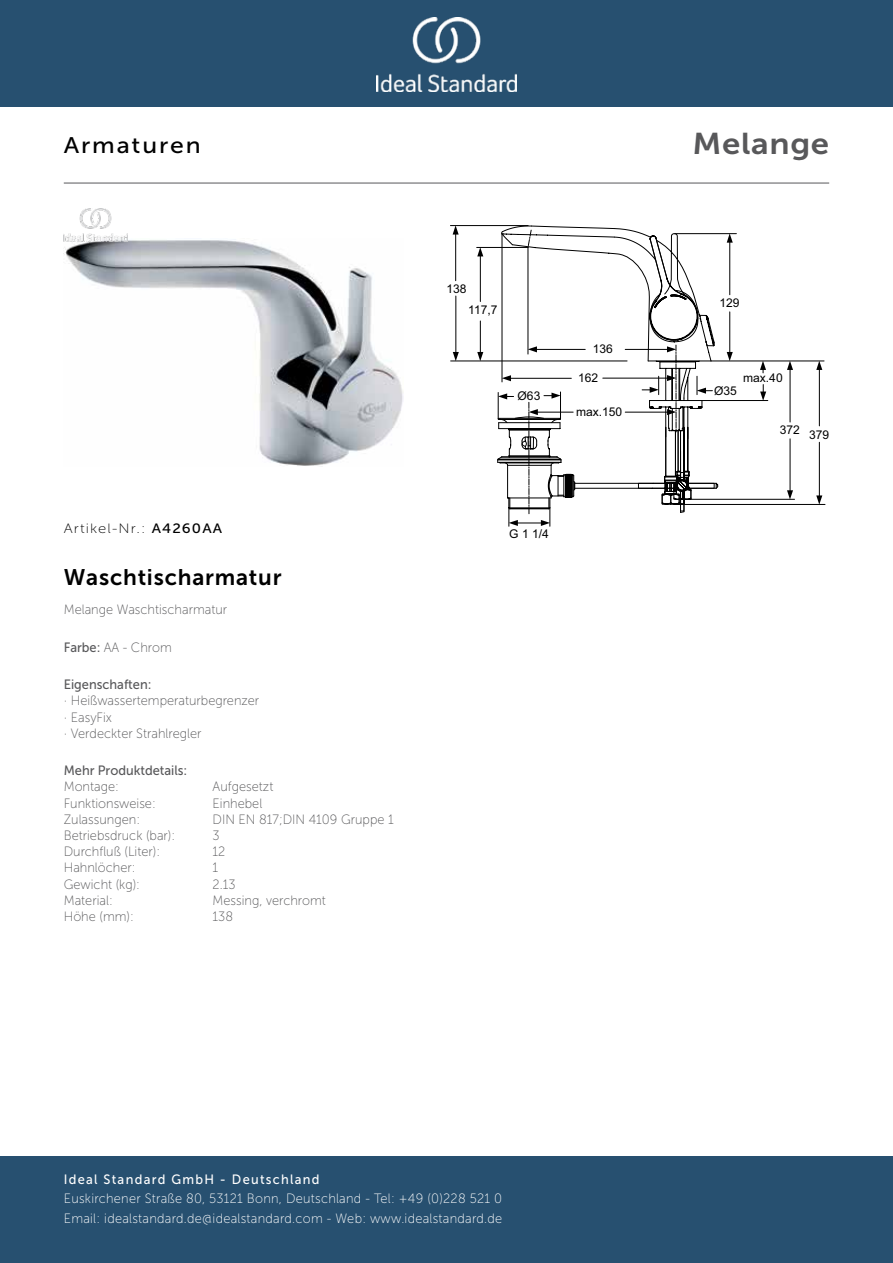
<style>
.page{position:relative;width:893px;height:1263px;background:#fff}
.page>*{position:absolute;margin:0;border:0;box-sizing:border-box;transform-origin:0 0}
._001_Produkttyp{font:30px "Museo Sans 700";letter-spacing:.02em;color:#58585a;scale:1.1 1}
.t1{font:22.5px "Museo Sans 700";letter-spacing:.035em;color:#000}
.t2{font:22.5px "Museo Sans 500";letter-spacing:.075em;color:#000;scale:1.1 1}
.t3{font:13.5px/19.5px "Museo Sans 100";letter-spacing:.02em;color:#fff;scale:.95 1}
.Features{font:13.5px/16.2px "Museo Sans 100";color:#58585a;scale:.95 1}
.Accreditations{font:13.5px "Museo Sans 100";color:#58585a;scale:.95 1}
.t4{font:13.5px "Museo Sans 500";letter-spacing:.1em;color:#fff;scale:.95 1}
.Material{font:13.5px "Museo Sans 100";color:#58585a;scale:.95 1}
.Marketing_Descriptio{font:13.5px "Museo Sans 100";color:#58585a;scale:.95 1}
.Operation_Type{font:13.5px "Museo Sans 100";color:#58585a;scale:.95 1}
.Operation_Pressure{font:13.5px "Museo Sans 100";color:#58585a;scale:.95 1}
.t5{font:13.5px "Museo Sans 100";letter-spacing:.075em;color:#000;scale:1.1 1}
.t6{font:13.5px "Museo Sans 500";color:#58585a;scale:.95 1}
.Flow_Rate__litre{font:13.5px "Museo Sans 100";color:#58585a;scale:.95 1}
.Mounting{font:13.5px "Museo Sans 100";color:#58585a;scale:.95 1}
.Net_Weight__kg{font:13.5px "Museo Sans 100";color:#58585a;scale:.95 1}
.Colour{font:13.5px "Museo Sans 100";color:#58585a;scale:.95 1}
.Tap_Holes{font:13.5px "Museo Sans 100";color:#58585a;scale:.95 1}
.Height__mm{font:13.5px "Museo Sans 100";color:#58585a;scale:.95 1}
.t7{font:12px "Arial";color:#000}
.s1{font-family:"Museo Sans 500"}
</style>
<div class="page">
<div style="left:0;top:1157px;width:893px;height:106px;background:#275070"></div>
<div style="left:0;top:0;width:893px;height:107px;background:#275070"></div>
<img style="left:376px;top:18px;width:141px;height:73px">
<hr style="left:64px;top:183px;width:765px;height:1px;background:#58585a">
<img style="left:64px;top:239px;width:339px;height:227px">
<svg style="left:727px;top:234px;width:6px;height:9px"></svg>
<hr style="left:729px;top:238px;width:1px;height:57px;background:#000">
<svg style="left:727px;top:352px;width:6px;height:9px"></svg>
<hr style="left:729px;top:312px;width:1px;height:44px;background:#000">
<svg style="left:477px;top:248px;width:6px;height:8px"></svg>
<hr style="left:480px;top:252px;width:1px;height:49px;background:#000">
<svg style="left:760px;top:362px;width:6px;height:11px"></svg>
<svg style="left:477px;top:352px;width:6px;height:9px"></svg>
<hr style="left:480px;top:321px;width:1px;height:35px;background:#000">
<svg style="left:760px;top:384px;width:6px;height:16px"></svg>
<svg style="left:453px;top:226px;width:6px;height:9px"></svg>
<hr style="left:455px;top:230px;width:1px;height:51px;background:#000">
<svg style="left:453px;top:352px;width:6px;height:9px"></svg>
<hr style="left:456px;top:296px;width:1px;height:60px;background:#000">
<svg style="left:816px;top:362px;width:6px;height:8px"></svg>
<hr style="left:819px;top:365px;width:1px;height:61px;background:#000">
<svg style="left:816px;top:495px;width:6px;height:9px"></svg>
<hr style="left:819px;top:442px;width:1px;height:58px;background:#000">
<svg style="left:787px;top:362px;width:6px;height:8px"></svg>
<hr style="left:790px;top:365px;width:1px;height:57px;background:#000">
<svg style="left:787px;top:490px;width:6px;height:9px"></svg>
<hr style="left:790px;top:439px;width:1px;height:56px;background:#000">
<hr style="left:675px;top:233px;width:61px;height:1px;background:#000">
<hr style="left:450px;top:225px;width:78px;height:1px;background:#000">
<hr style="left:477px;top:247px;width:51px;height:1px;background:#000">
<hr style="left:451px;top:361px;width:176px;height:1px;background:#000">
<hr style="left:711px;top:361px;width:113px;height:1px;background:#000">
<hr style="left:702px;top:400px;width:66px;height:1px;background:#000">
<hr style="left:677px;top:504px;width:148px;height:1px;background:#000">
<hr style="left:691px;top:499px;width:103px;height:1px;background:#000">
<svg style="left:497px;top:225px;width:215px;height:302px"></svg>
<img style="left:64px;top:208px;width:64px;height:34px">
<p class="t2" style="left:64px;top:133px;width:126px">Armaturen</p>
<p class="_001_Produkttyp" style="left:692px;top:127px;width:126px">Melange</p>
<p class="t5" style="left:64px;top:521px;width:145px">Artikel-Nr.: <span class="s1">A4260AA</span></p>
<p class="t1" style="left:64px;top:565px;width:219px">Waschtischarmatur</p>
<p class="Marketing_Descriptio" style="left:64px;top:602px;width:174px">Melange Waschtischarmatur</p>
<p class="Colour" style="left:64px;top:640px;width:115px"><span class="s1">Farbe:</span> AA - Chrom</p>
<p class="Features" style="left:64px;top:676px;width:207px"><span class="s1">Eigenschaften:<br></span>· Heißwassertemperaturbegrenzer · EasyFix<br>· Verdeckter Strahlregler</p>
<p class="t6" style="left:64px;top:763px;width:132px">Mehr Produktdetails:</p>
<p class="Mounting" style="left:64px;top:779px;width:60px">Montage:</p>
<p class="Mounting" style="left:213px;top:779px;width:65px">Aufgesetzt</p>
<p class="Operation_Type" style="left:64px;top:796px;width:98px">Funktionsweise:</p>
<p class="Operation_Type" style="left:213px;top:796px;width:54px">Einhebel</p>
<p class="Accreditations" style="left:64px;top:812px;width:82px">Zulassungen:</p>
<p class="Accreditations" style="left:213px;top:812px;width:192px">DIN EN 817;DIN 4109 Gruppe 1</p>
<p class="Operation_Pressure" style="left:64px;top:828px;width:119px">Betriebsdruck (bar):</p>
<p class="Operation_Pressure" style="left:213px;top:828px;width:9px">3</p>
<p class="Flow_Rate__litre" style="left:64px;top:844px;width:103px">Durchfluß (Liter):</p>
<p class="Flow_Rate__litre" style="left:213px;top:844px;width:15px">12</p>
<p class="Tap_Holes" style="left:64px;top:860px;width:77px">Hahnlöcher:</p>
<p class="Tap_Holes" style="left:213px;top:860px;width:7px">1</p>
<p class="Net_Weight__kg" style="left:64px;top:877px;width:82px">Gewicht (kg):</p>
<p class="Net_Weight__kg" style="left:213px;top:877px;width:26px">2.13</p>
<p class="Material" style="left:64px;top:893px;width:53px">Material:</p>
<p class="Material" style="left:213px;top:893px;width:121px">Messing, verchromt</p>
<p class="Height__mm" style="left:64px;top:909px;width:75px">Höhe (mm):</p>
<p class="Height__mm" style="left:213px;top:909px;width:23px">138</p>
<p class="t7" style="left:446px;top:281px;width:22px">138</p>
<p class="t7" style="left:468px;top:302px;width:31px">117,7</p>
<p class="t7" style="left:518px;top:388px;width:24px">Ø63</p>
<p class="t7" style="left:593px;top:341px;width:22px">136</p>
<p class="t7" style="left:578px;top:370px;width:22px">162</p>
<p class="t7" style="left:576px;top:403px;width:48px">max.150</p>
<p class="t7" style="left:509px;top:525px;width:41px">G 1 1/4</p>
<p class="t7" style="left:719px;top:295px;width:22px">129</p>
<p class="t7" style="left:743px;top:369px;width:41px">max.40</p>
<p class="t7" style="left:714px;top:383px;width:24px">Ø35</p>
<p class="t7" style="left:780px;top:422px;width:22px">372</p>
<p class="t7" style="left:809px;top:427px;width:22px">379</p>
<p class="t4" style="left:64px;top:1172px;width:271px">Ideal Standard GmbH - Deutschland</p>
<p class="t3" style="left:64px;top:1189px;width:463px">Euskirchener Straße 80, 53121 Bonn, Deutschland - Tel: +49 (0)228 521 0<br>Email: idealstandard.de@idealstandard.com - Web: www.idealstandard.de</p>
</div>
